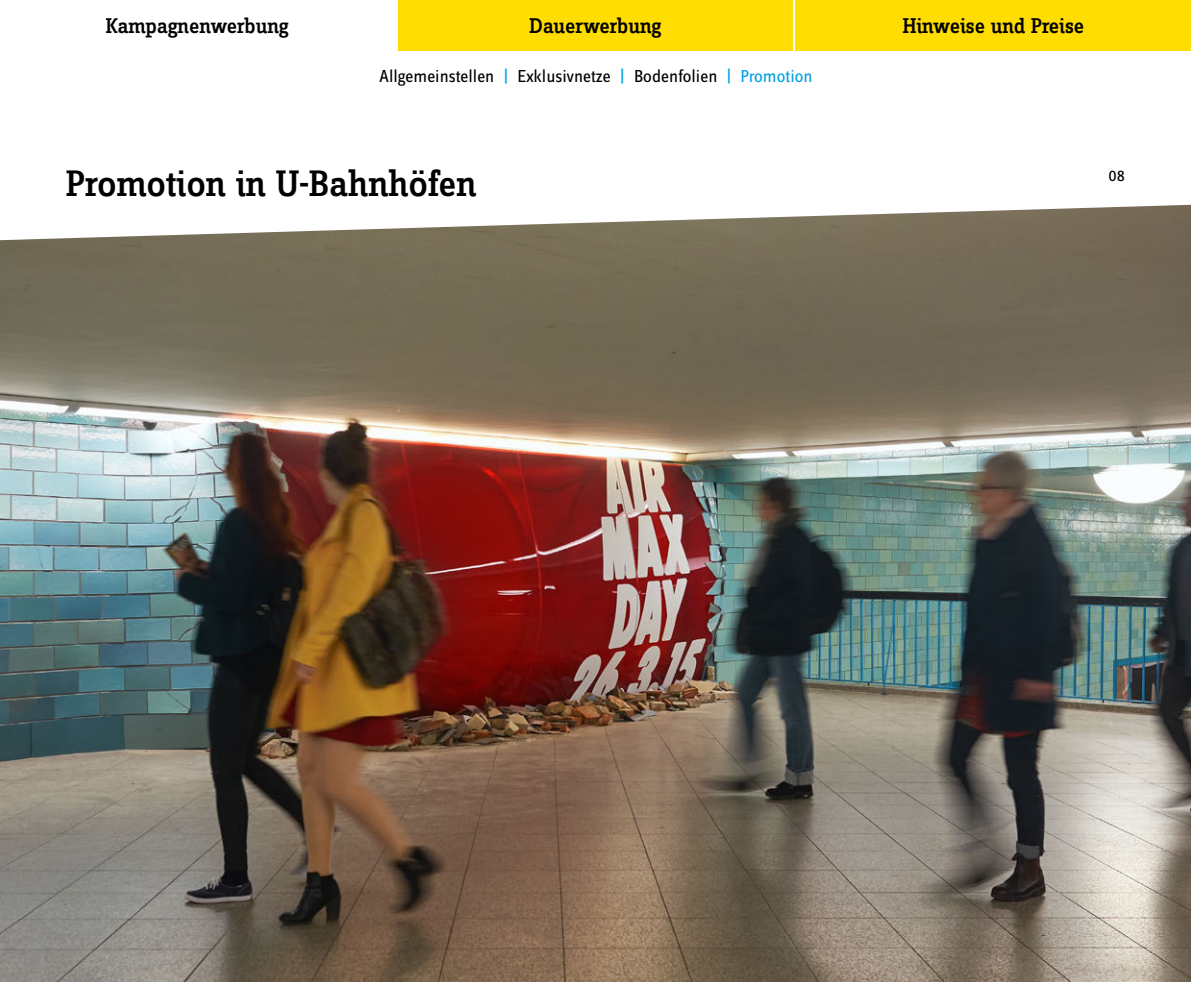
<style>
.page{position:relative;width:1191px;height:982px;background:#fff}
.page>*{position:absolute;margin:0;border:0;box-sizing:border-box;transform-origin:0 0}
.t1{font:500 38px "Zine Slab Dis";color:#000}
.t2{font:500 22px "Zine Slab Dis";letter-spacing:-.01em;color:#000}
.t3{font:18px "Zine Sans Dis OT";color:#000}
.t4{font:16px "Zine Sans Dis OT";color:#000}
.s1{color:#009fe3}
</style>
<div class="page">
<img style="left:0;top:205px;width:1191px;height:777px">
<div style="left:794px;top:0;width:397px;height:51px;background:#fd0"></div>
<div style="left:397px;top:0;width:397px;height:51px;background:#fd0"></div>
<hr style="left:396px;top:0;width:2px;height:51px;background:#fff">
<hr style="left:793px;top:0;width:2px;height:51px;background:#fff">
<p class="t2" style="left:106px;top:15px;width:185px">Kampagnenwerbung</p>
<p class="t2" style="left:529px;top:15px;width:133px">Dauerwerbung</p>
<p class="t2" style="left:902px;top:15px;width:183px">Hinweise und Preise</p>
<p class="t3" style="left:380px;top:68px;width:434px">Allgemeinstellen <span class="s1">|</span> Exklusivnetze <span class="s1">|</span> Bodenfolien <span class="s1">| Promotion</span></p>
<h1 class="t1" style="left:66px;top:164px;width:412px">Promotion in U-Bahnhöfen</h1>
<p class="t4" style="left:1108px;top:168px;width:18px">08</p>
</div>
